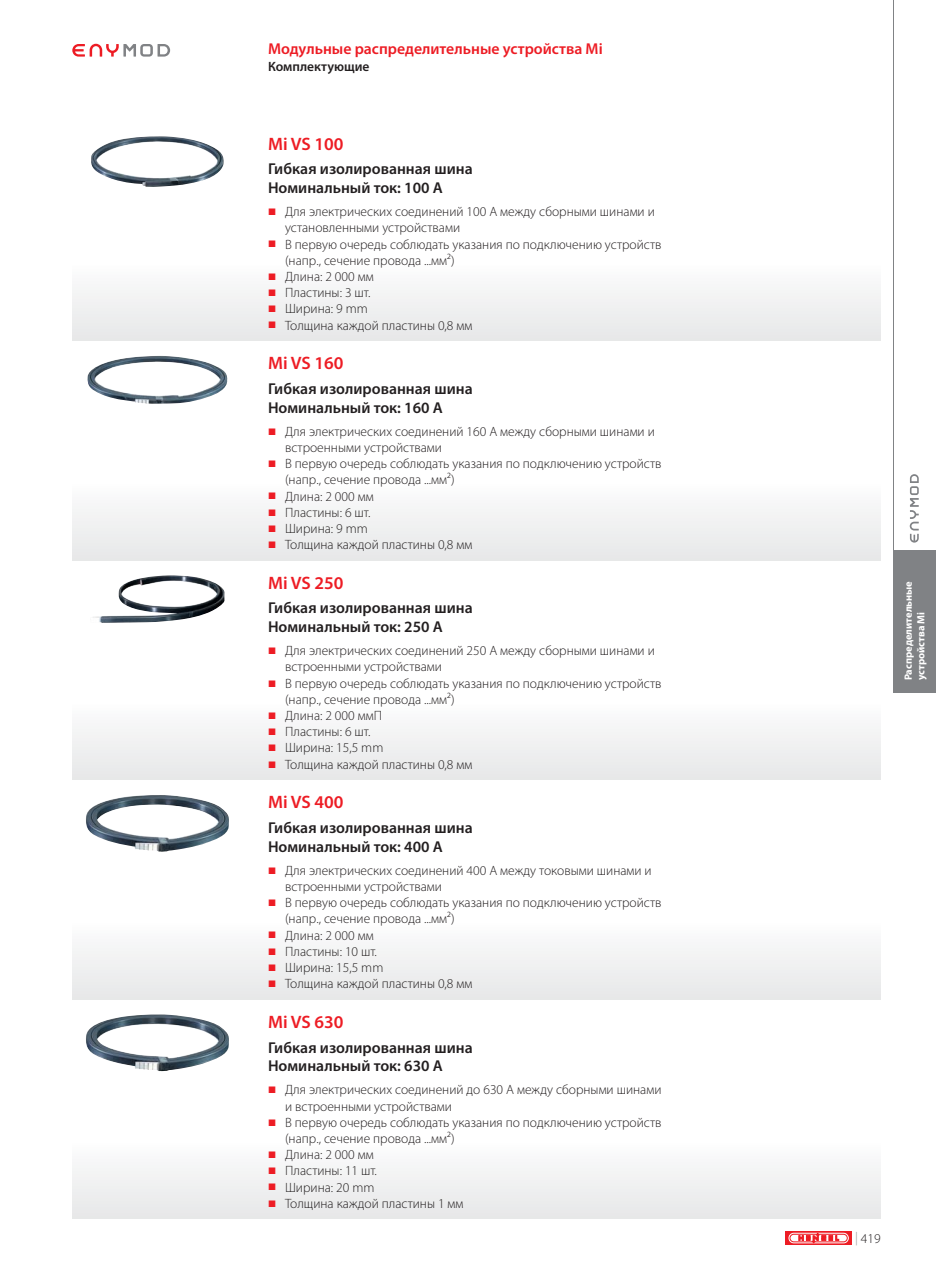
<style>
.page{position:relative;width:936px;height:1263px;background:#fff}
.page>*{position:absolute;margin:0;border:0;box-sizing:border-box;transform-origin:0 0}
.t1{font:600 18px "Myriad Pro";color:#ed1c24}
.t2{font:600 15.75px/18.9px "Myriad Pro";color:#231f20}
.t3{font:600 15.75px "Myriad Pro";color:#ed1c24}
.t4{font:300 13.5px/16.2px "Myriad Pro";color:#231f20}
.t5{font:600 13.5px "Myriad Pro";color:#231f20}
.t6{font:700 10.5px/12.6px "Myriad Pro";color:#fff}
.s1{color:#939598}
</style>
<div class="page">
<svg style="left:785px;top:1231px;width:67px;height:13px"></svg>
<svg style="left:788px;top:1233px;width:60px;height:10px"></svg>
<svg style="left:72px;top:44px;width:98px;height:13px"></svg>
<div style="left:72px;top:264px;width:808px;height:77px;background:#f1f1f2"></div>
<img style="left:91px;top:136px;width:133px;height:51px">
<div style="left:72px;top:484px;width:808px;height:76px;background:#f1f1f2"></div>
<img style="left:88px;top:356px;width:139px;height:48px">
<div style="left:72px;top:703px;width:808px;height:77px;background:#f1f1f2"></div>
<img style="left:93px;top:575px;width:131px;height:48px">
<div style="left:72px;top:923px;width:808px;height:76px;background:#f1f1f2"></div>
<img style="left:86px;top:795px;width:143px;height:56px">
<div style="left:72px;top:1142px;width:808px;height:77px;background:#f1f1f2"></div>
<img style="left:86px;top:1014px;width:143px;height:57px">
<div style="left:893px;top:551px;width:42px;height:142px;background:#808285"></div>
<hr style="left:893px;top:0;width:1px;height:654px;background:#808285">
<svg style="left:909px;top:474px;width:9px;height:69px"></svg>
<p class="t3" style="left:268px;top:43px;width:336px">Модульные распределительные устройства Mi</p>
<p class="t5" style="left:268px;top:61px;width:103px">Комплектующие</p>
<h1 class="t1" style="left:268px;top:137px;width:77px">Mi VS 100</h1>
<p class="t2" style="left:268px;top:161px;width:206px">Гибкая изолированная шина<br>Номинальный ток: 100 A</p>
<p class="t4" style="left:285px;top:205px;width:378px">Для электрических соединений 100 А между сборными шинами и установленными устройствами<br>В первую очередь соблюдать указания по подключению устройств (напр., сечение провода ...мм2)<br>Длина: 2 000 мм<br>Пластины: 3 шт.<br>Ширина: 9 mm<br>Толщина каждой пластины 0,8 мм</p>
<h1 class="t1" style="left:268px;top:356px;width:77px">Mi VS 160</h1>
<p class="t2" style="left:268px;top:381px;width:206px">Гибкая изолированная шина<br>Номинальный ток: 160 A</p>
<p class="t4" style="left:285px;top:424px;width:378px">Для электрических соединений 160 А между сборными шинами и встроенными устройствами<br>В первую очередь соблюдать указания по подключению устройств (напр., сечение провода ...мм2)<br>Длина: 2 000 мм<br>Пластины: 6 шт.<br>Ширина: 9 mm<br>Толщина каждой пластины 0,8 мм</p>
<h1 class="t1" style="left:268px;top:576px;width:77px">Mi VS 250</h1>
<p class="t2" style="left:268px;top:600px;width:206px">Гибкая изолированная шина<br>Номинальный ток: 250 A</p>
<p class="t4" style="left:285px;top:644px;width:378px">Для электрических соединений 250 А между сборными шинами и встроенными устройствами<br>В первую очередь соблюдать указания по подключению устройств (напр., сечение провода ...мм2)<br>Длина: 2 000 ммП<br>Пластины: 6 шт.<br>Ширина: 15,5 mm<br>Толщина каждой пластины 0,8 мм</p>
<h1 class="t1" style="left:268px;top:795px;width:77px">Mi VS 400</h1>
<p class="t2" style="left:268px;top:820px;width:206px">Гибкая изолированная шина<br>Номинальный ток: 400 A</p>
<p class="t4" style="left:285px;top:863px;width:378px">Для электрических соединений 400 А между токовыми шинами и встроенными устройствами<br>В первую очередь соблюдать указания по подключению устройств (напр., сечение провода ...мм2)<br>Длина: 2 000 мм<br>Пластины: 10 шт.<br>Ширина: 15,5 mm<br>Толщина каждой пластины 0,8 мм</p>
<h1 class="t1" style="left:268px;top:1015px;width:77px">Mi VS 630</h1>
<p class="t2" style="left:268px;top:1039px;width:206px">Гибкая изолированная шина<br>Номинальный ток: 630 A</p>
<p class="t4" style="left:285px;top:1083px;width:378px">Для электрических соединений до 630 А между сборными шинами и встроенными устройствами<br>В первую очередь соблюдать указания по подключению устройств (напр., сечение провода ...мм2)<br>Длина: 2 000 мм<br>Пластины: 11 шт.<br>Ширина: 20 mm<br>Толщина каждой пластины 1 мм</p>
<p class="t6" style="left:901px;top:680px;width:101px;rotate:-90deg">Распределительные устройства Mi</p>
<p class="t4" style="left:855px;top:1231px;width:27px"><span class="s1">|</span> 419</p>
</div>
